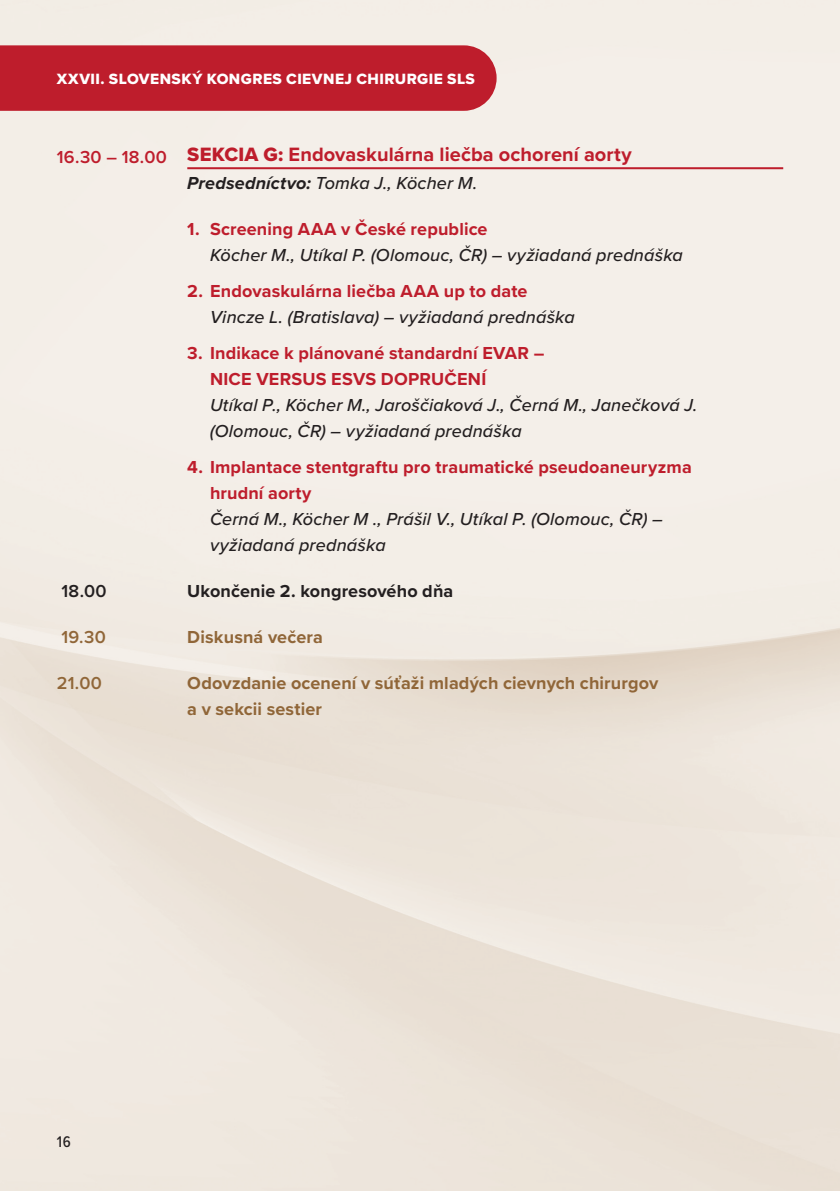
<style>
.page{position:relative;width:840px;height:1191px;background:#fff}
.page>*{position:absolute;margin:0;border:0;box-sizing:border-box;transform-origin:0 0}
.t1{font:700 20px "Proxima Nova";letter-spacing:.005em;color:#be1d2c}
.t2{font:italic 500 18px/26px "Proxima Nova";letter-spacing:.01em;color:#231f20}
.t3{font:700 18px/26px "Proxima Nova";letter-spacing:.01em;color:#be1d2c}
.t4{font:700 18px/26px "Proxima Nova";letter-spacing:.005em;color:#906638}
.t5{font:700 18px "Proxima Nova";letter-spacing:.01em;color:#231f20}
.t6{font:600 18px "Proxima Nova";letter-spacing:.015em;color:#906638}
.t7{font:600 18px "Proxima Nova";color:#231f20}
.t8{font:500 16px "Proxima Nova Cond";color:#231f20}
.t9{font:15.4px "Proxima Nova Extrabld";letter-spacing:.03em;color:#fff}
.s1{font-family:"Proxima Nova Extrabld";font-weight:400}
.s2{font-weight:700}
</style>
<div class="page">
<img style="left:0;top:0;width:839px;height:1191px">
<div style="left:0;top:45px;width:496px;height:66px;background:#be1d2c"></div>
<hr style="left:187px;top:167px;width:595px;height:2px;background:#be1d2c">
<p class="t9" style="left:57px;top:68px;width:419px">XXVII. SLOVENSKÝ KONGRES CIEVNEJ CHIRURGIE SLS</p>
<p class="t1" style="left:57px;top:140px;width:576px"><sub>16.30</sub> <sub>–</sub> <sub>18.00</sub> <span class="s1">SEKCIA G:</span> Endovaskulárna liečba ochorení aorty</p>
<p class="t2" style="left:187px;top:170px;width:291px"><span class="s2">Predsedníctvo:</span> Tomka J., Köcher M.</p>
<p class="t3" style="left:187px;top:216px;width:301px">1. Screening AAA v České republice</p>
<p class="t2" style="left:210px;top:242px;width:474px">Köcher M., Utíkal P. (Olomouc, ČR) – vyžiadaná prednáška</p>
<p class="t3" style="left:187px;top:278px;width:341px">2. Endovaskulárna liečba AAA up to date</p>
<p class="t2" style="left:210px;top:304px;width:366px">Vincze L. (Bratislava) – vyžiadaná prednáška</p>
<p class="t3" style="left:210px;top:340px;width:336px;text-indent:-23px">3. Indikace k plánované standardní EVAR –<br>NICE VERSUS ESVS DOPRUČENÍ</p>
<p class="t2" style="left:210px;top:392px;width:488px">Utíkal P., Köcher M., Jaroščiaková J., Černá M., Janečková J. (Olomouc, ČR) – vyžiadaná prednáška</p>
<p class="t3" style="left:210px;top:454px;width:483px;text-indent:-23px">4. Implantace stentgraftu pro traumatické pseudoaneuryzma hrudní aorty</p>
<p class="t2" style="left:210px;top:506px;width:454px">Černá M., Köcher M ., Prášil V., Utíkal P. (Olomouc, ČR) – vyžiadaná prednáška</p>
<p class="t7" style="left:61px;top:578px;width:47px">18.00</p>
<p class="t5" style="left:187px;top:578px;width:267px">Ukončenie 2. kongresového dňa</p>
<p class="t6" style="left:61px;top:624px;width:46px">19.30</p>
<p class="t4" style="left:187px;top:624px;width:137px">Diskusná večera</p>
<p class="t6" style="left:57px;top:670px;width:47px">21.00</p>
<p class="t4" style="left:187px;top:670px;width:472px">Odovzdanie ocenení v súťaži mladých cievnych chirurgov a v sekcii sestier</p>
<p class="t8" style="left:57px;top:1129px;width:16px">16</p>
</div>
